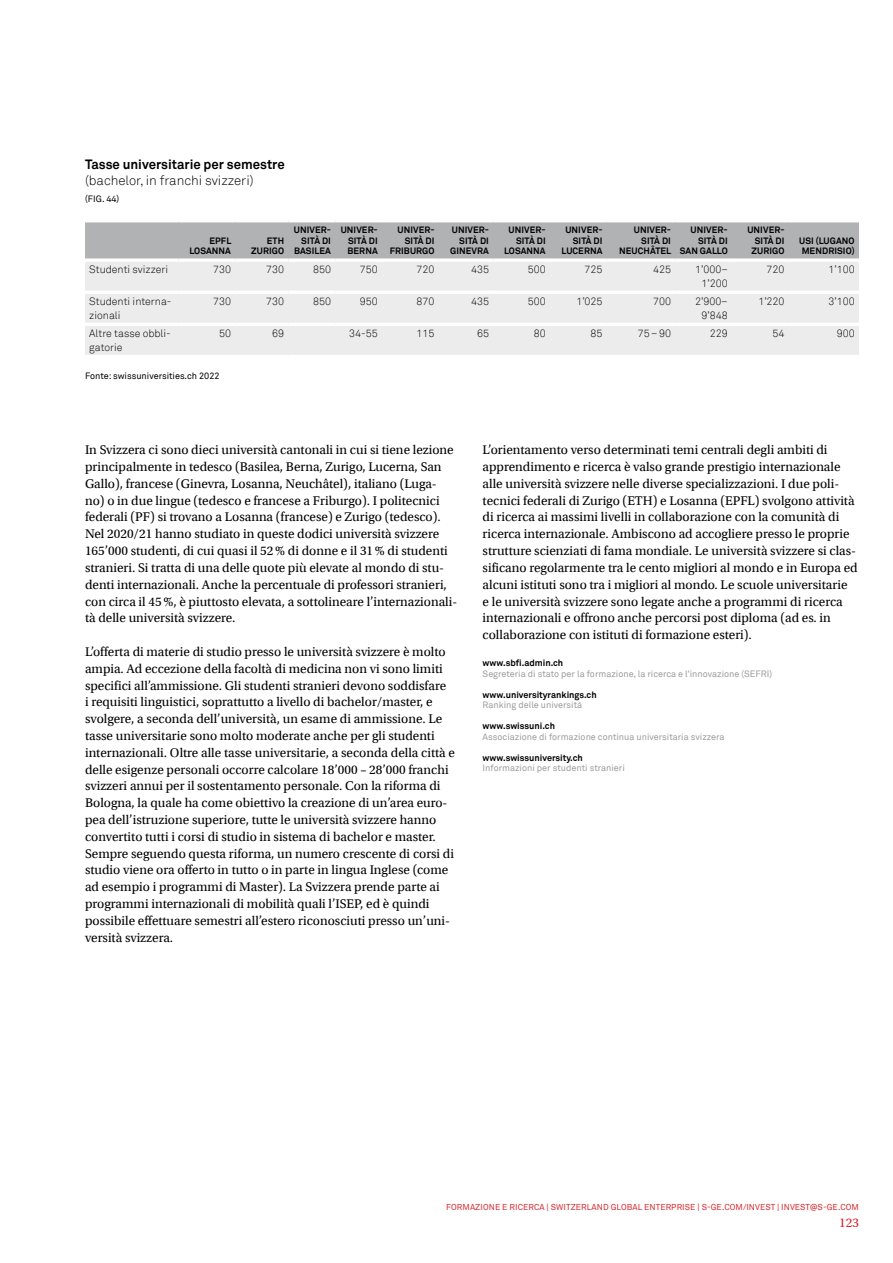
<style>
.page{position:relative;width:893px;height:1263px;background:#fff}
.page>*{position:absolute;margin:0;border:0;box-sizing:border-box;transform-origin:0 0}
.t1{font:13.2px/16.8px "Utopia S GE Regular";color:#000}
.t2{font:13.2px "Akkurat S GE Bold";color:#000}
.t3{font:13.2px "Akkurat S GE Light";color:#000}
.t4{font:13.2px "Utopia S GE Regular";color:#d7282f}
.t5{font:10.5px/13.5px "Akkurat S GE Light";color:#000;text-align:right}
.t6{font:9px/10.5px "Akkurat S GE Bold";letter-spacing:.01em;color:#000;text-align:right}
.t7{font:9px "Akkurat S GE Regular";color:#9c9c9d}
.t8{font:9px "Akkurat S GE Regular";color:#000}
.t9{font:8.4px "Akkurat S GE Regular";letter-spacing:.01em;color:#d7282f}
</style>
<div class="page">
<div style="left:85px;top:222px;width:774px;height:36px;background:#b1b2b3"></div>
<div style="left:85px;top:262px;width:774px;height:93px;background:#ececec"></div>
<svg style="left:85px;top:258px;width:94px;height:2px"></svg>
<svg style="left:179px;top:258px;width:56px;height:1px"></svg>
<svg style="left:235px;top:258px;width:53px;height:2px"></svg>
<svg style="left:288px;top:258px;width:47px;height:2px"></svg>
<svg style="left:335px;top:258px;width:47px;height:2px"></svg>
<svg style="left:382px;top:258px;width:57px;height:2px"></svg>
<svg style="left:439px;top:258px;width:54px;height:1px"></svg>
<svg style="left:493px;top:258px;width:57px;height:2px"></svg>
<svg style="left:550px;top:258px;width:57px;height:2px"></svg>
<svg style="left:607px;top:258px;width:68px;height:1px"></svg>
<svg style="left:675px;top:258px;width:57px;height:2px"></svg>
<svg style="left:732px;top:258px;width:57px;height:2px"></svg>
<svg style="left:789px;top:258px;width:70px;height:1px"></svg>
<hr style="left:85px;top:291px;width:94px;height:3px;background:#fff">
<hr style="left:179px;top:291px;width:56px;height:3px;background:#fff">
<hr style="left:235px;top:291px;width:53px;height:3px;background:#fff">
<hr style="left:288px;top:291px;width:47px;height:3px;background:#fff">
<hr style="left:335px;top:291px;width:47px;height:3px;background:#fff">
<hr style="left:382px;top:291px;width:57px;height:3px;background:#fff">
<hr style="left:439px;top:291px;width:54px;height:3px;background:#fff">
<hr style="left:493px;top:291px;width:57px;height:3px;background:#fff">
<hr style="left:550px;top:291px;width:57px;height:3px;background:#fff">
<hr style="left:607px;top:291px;width:68px;height:3px;background:#fff">
<hr style="left:675px;top:291px;width:57px;height:3px;background:#fff">
<hr style="left:732px;top:291px;width:57px;height:3px;background:#fff">
<hr style="left:789px;top:291px;width:70px;height:3px;background:#fff">
<hr style="left:85px;top:323px;width:94px;height:3px;background:#fff">
<hr style="left:179px;top:323px;width:56px;height:3px;background:#fff">
<hr style="left:235px;top:323px;width:53px;height:3px;background:#fff">
<hr style="left:288px;top:323px;width:47px;height:3px;background:#fff">
<hr style="left:335px;top:323px;width:47px;height:3px;background:#fff">
<hr style="left:382px;top:323px;width:57px;height:3px;background:#fff">
<hr style="left:439px;top:323px;width:54px;height:3px;background:#fff">
<hr style="left:493px;top:323px;width:57px;height:3px;background:#fff">
<hr style="left:550px;top:323px;width:57px;height:3px;background:#fff">
<hr style="left:607px;top:323px;width:68px;height:3px;background:#fff">
<hr style="left:675px;top:323px;width:57px;height:3px;background:#fff">
<hr style="left:732px;top:323px;width:57px;height:3px;background:#fff">
<hr style="left:789px;top:323px;width:70px;height:3px;background:#fff">
<p class="t2" style="left:85px;top:154px;width:201px">Tasse universitarie per semestre</p>
<p class="t3" style="left:85px;top:172px;width:170px">(bachelor, in franchi svizzeri)</p>
<p class="t8" style="left:85px;top:193px;width:36px">(FIG. 44)</p>
<p class="t6" style="left:189px;top:235px;width:43px">EPFL<br>LOSANNA</p>
<p class="t6" style="left:251px;top:235px;width:34px">ETH<br>ZURIGO</p>
<p class="t6" style="left:294px;top:224px;width:39px">UNIVER-<br>SITÀ DI<br>BASILEA</p>
<p class="t6" style="left:347px;top:224px;width:32px;text-align:justify;text-indent:-7px">UNIVER-SITÀ DI BERNA</p>
<p class="t6" style="left:390px;top:224px;width:46px">UNIVER-<br>SITÀ DI<br>FRIBURGO</p>
<p class="t6" style="left:450px;top:225px;width:40px">UNIVER-<br>SITÀ DI<br>GINEVRA</p>
<p class="t6" style="left:504px;top:225px;width:43px">UNIVER-<br>SITÀ DI<br>LOSANNA</p>
<p class="t6" style="left:562px;top:225px;width:42px">UNIVER-<br>SITÀ DI<br>LUCERNA</p>
<p class="t6" style="left:619px;top:225px;width:53px">UNIVER-<br>SITÀ DI<br>NEUCHÂTEL</p>
<p class="t6" style="left:680px;top:225px;width:49px">UNIVER-<br>SITÀ DI<br>SAN GALLO</p>
<p class="t6" style="left:747px;top:225px;width:39px">UNIVER-<br>SITÀ DI<br>ZURIGO</p>
<p class="t6" style="left:799px;top:235px;width:57px;text-align:left">USI (LUGANO<br>MENDRISIO)</p>
<p class="t5" style="left:89px;top:262px;width:80px">Studenti svizzeri</p>
<p class="t5" style="left:213px;top:262px;width:19px">730</p>
<p class="t5" style="left:266px;top:262px;width:19px">730</p>
<p class="t5" style="left:313px;top:262px;width:19px">850</p>
<p class="t5" style="left:360px;top:262px;width:19px">750</p>
<p class="t5" style="left:417px;top:262px;width:19px">720</p>
<p class="t5" style="left:471px;top:262px;width:19px">435</p>
<p class="t5" style="left:528px;top:262px;width:19px">500</p>
<p class="t5" style="left:585px;top:262px;width:19px">725</p>
<p class="t5" style="left:653px;top:262px;width:19px">425</p>
<p class="t5" style="left:695px;top:262px;width:34px">1’000–<br>1’200</p>
<p class="t5" style="left:767px;top:262px;width:19px">720</p>
<p class="t5" style="left:828px;top:262px;width:28px">1’100</p>
<p class="t5" style="left:89px;top:294px;width:84px;text-align:left">Studenti interna&shy;zionali</p>
<p class="t5" style="left:213px;top:294px;width:19px">730</p>
<p class="t5" style="left:266px;top:294px;width:19px">730</p>
<p class="t5" style="left:313px;top:294px;width:19px">850</p>
<p class="t5" style="left:360px;top:294px;width:19px">950</p>
<p class="t5" style="left:417px;top:294px;width:19px">870</p>
<p class="t5" style="left:471px;top:294px;width:19px">435</p>
<p class="t5" style="left:528px;top:294px;width:19px">500</p>
<p class="t5" style="left:576px;top:294px;width:28px">1’025</p>
<p class="t5" style="left:653px;top:294px;width:19px">700</p>
<p class="t5" style="left:695px;top:294px;width:34px">2’900–<br>9’848</p>
<p class="t5" style="left:758px;top:294px;width:28px">1’220</p>
<p class="t5" style="left:828px;top:294px;width:28px">3’100</p>
<p class="t5" style="left:89px;top:327px;width:83px;text-align:left">Altre tasse obbli&shy;gatorie</p>
<p class="t5" style="left:219px;top:327px;width:13px">50</p>
<p class="t5" style="left:272px;top:327px;width:13px">69</p>
<p class="t5" style="left:349px;top:327px;width:30px">34-55</p>
<p class="t5" style="left:417px;top:327px;width:19px">115</p>
<p class="t5" style="left:477px;top:327px;width:13px">65</p>
<p class="t5" style="left:534px;top:327px;width:13px">80</p>
<p class="t5" style="left:591px;top:327px;width:13px">85</p>
<p class="t5" style="left:638px;top:327px;width:35px">75–90</p>
<p class="t5" style="left:710px;top:327px;width:19px">229</p>
<p class="t5" style="left:772px;top:327px;width:13px">54</p>
<p class="t5" style="left:837px;top:327px;width:19px">900</p>
<p class="t8" style="left:85px;top:370px;width:136px">Fonte: swissuniversities.ch 2022</p>
<p class="t1" style="left:85px;top:441px;width:374px">In Svizzera ci sono dieci università cantonali in cui si tiene lezione principalmente in tedesco (Basilea, Berna, Zurigo, Lucerna, San Gallo), francese (Ginevra, Losanna, Neuchâtel), italiano (Luga&shy;no) o in due lingue (tedesco e francese a Friburgo). I politecnici federali (PF) si trovano a Losanna (francese) e Zurigo (tedesco).<br>Nel 2020/21 hanno studiato in queste dodici università svizzere 165’000 studenti, di cui quasi il 52% di donne e il 31% di studenti stranieri. Si tratta di una delle quote più elevate al mondo di stu&shy;denti internazionali. Anche la percentuale di professori stranieri, con circa il 45%, è piuttosto elevata, a sottolineare l’internazionali&shy;tà delle università svizzere.</p>
<p class="t1" style="left:85px;top:642px;width:371px">L’offerta di materie di studio presso le università svizzere è molto ampia. Ad eccezione della facoltà di medicina non vi sono limiti specifici all’ammissione. Gli studenti stranieri devono soddisfare<br>i requisiti linguistici, soprattutto a livello di bachelor/master, e svolgere, a seconda dell’università, un esame di ammissione. Le tasse universitarie sono molto moderate anche per gli studenti internazionali. Oltre alle tasse universitarie, a seconda della città e delle esigenze personali occorre calcolare 18’000 – 28’000 franchi svizzeri annui per il sostentamento personale. Con la riforma di Bologna, la quale ha come obiettivo la creazione di un’area euro&shy;pea dell’istruzione superiore, tutte le università svizzere hanno convertito tutti i corsi di studio in sistema di bachelor e master.<br>Sempre seguendo questa riforma, un numero crescente di corsi di studio viene ora offerto in tutto o in parte in lingua Inglese (come ad esempio i programmi di Master). La Svizzera prende parte ai programmi internazionali di mobilità quali l’ISEP, ed è quindi possibile effettuare semestri all’estero riconosciuti presso un’uni&shy;versità svizzera.</p>
<p class="t1" style="left:483px;top:441px;width:377px">L’orientamento verso determinati temi centrali degli ambiti di apprendimento e ricerca è valso grande prestigio internazionale alle università svizzere nelle diverse specializzazioni. I due poli&shy;tecnici federali di Zurigo (ETH) e Losanna (EPFL) svolgono attività di ricerca ai massimi livelli in collaborazione con la comunità di ricerca internazionale. Ambiscono ad accogliere presso le proprie strutture scienziati di fama mondiale. Le università svizzere si clas&shy;sificano regolarmente tra le cento migliori al mondo e in Europa ed alcuni istituti sono tra i migliori al mondo. Le scuole universitarie<br>e le università svizzere sono legate anche a programmi di ricerca internazionali e offrono anche percorsi post diploma (ad es. in collaborazione con istituti di formazione esteri).</p>
<p class="t6" style="left:483px;top:658px;width:82px">www.sbfi.admin.ch</p>
<p class="t7" style="left:483px;top:667px;width:291px">Segreteria di stato per la formazione, la ricerca e l’innovazione (SEFRI)</p>
<p class="t6" style="left:483px;top:689px;width:116px">www.universityrankings.ch</p>
<p class="t7" style="left:483px;top:699px;width:101px">Ranking delle università</p>
<p class="t6" style="left:483px;top:721px;width:74px">www.swissuni.ch</p>
<p class="t7" style="left:483px;top:730px;width:243px">Associazione di formazione continua universitaria svizzera</p>
<p class="t6" style="left:483px;top:752px;width:102px">www.swissuniversity.ch</p>
<p class="t7" style="left:483px;top:762px;width:144px">Informazioni per studenti stranieri</p>
<p class="t9" style="left:446px;top:1201px;width:414px">FORMAZIONE E RICERCA | SWITZERLAND GLOBAL ENTERPRISE | S-GE.COM/INVEST | INVEST@S-GE.COM</p>
<p class="t4" style="left:839px;top:1213px;width:21px">123</p>
</div>
